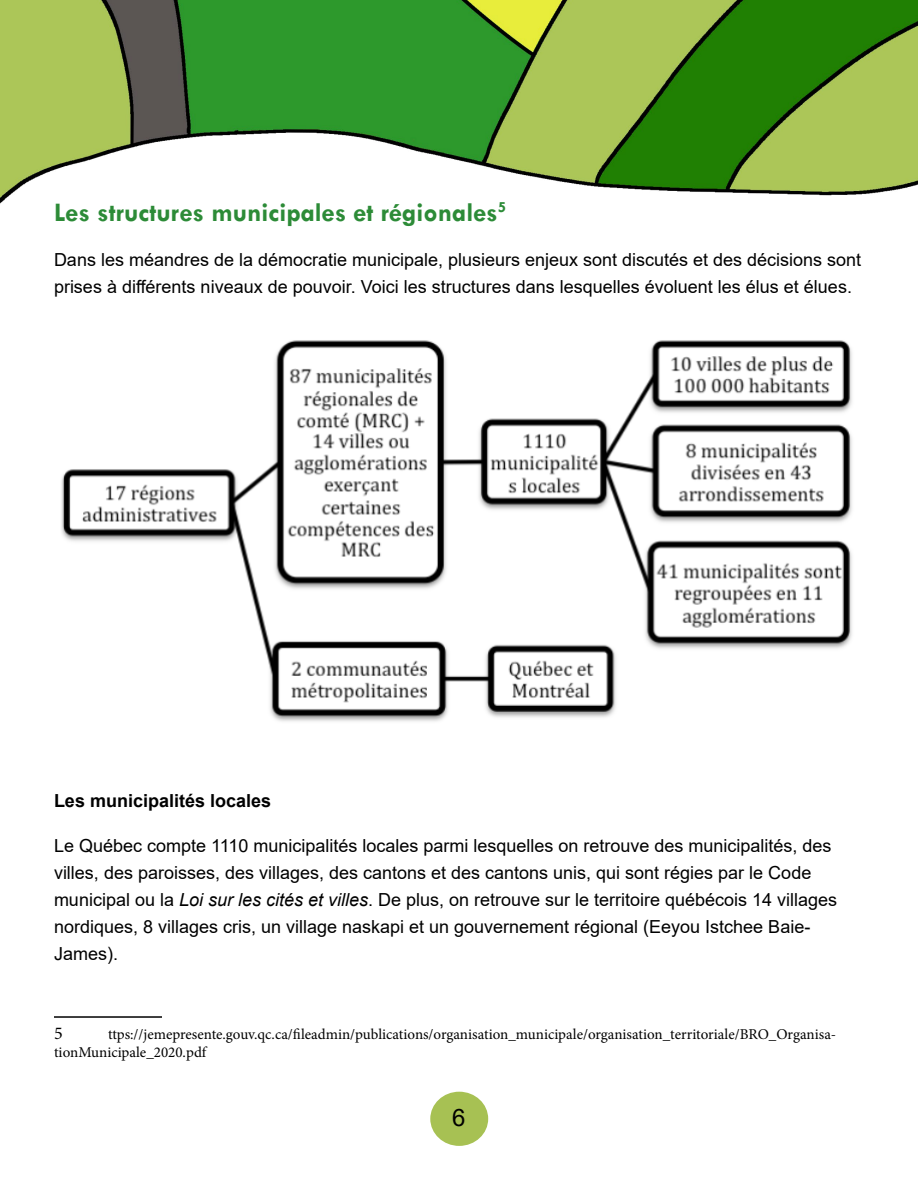
<style>
.page{position:relative;width:918px;height:1188px;background:#fff}
.page>*{position:absolute;margin:0;border:0;box-sizing:border-box;transform-origin:0 0}
.t1{font:700 27px "Tw Cen";color:#2c8b37}
.t2{font:24px "Arial";color:#000}
.t3{font:18px/27px "Arial";color:#000}
.t4{font:700 18px "Arial";color:#000}
.t5{font:18px "Minion Pro";color:#000}
.t6{font:15px/18px "Minion Pro";color:#000}
.s1{font-style:italic}
</style>
<div class="page">
<img style="left:0;top:0;width:918px;height:204px">
<div style="left:430px;top:1092px;width:58px;height:54px;background:#a7c153;border-radius:50%"></div>
<hr style="left:54px;top:1016px;width:108px;height:2px;background:#000">
<img style="left:61px;top:340px;width:791px;height:382px">
<h1 class="t1" style="left:54px;top:196px;width:454px">Les structures municipales et régionales<sup>5</sup></h1>
<p class="t3" style="left:54px;top:246px;width:809px">Dans les méandres de la démocratie municipale, plusieurs enjeux sont discutés et des décisions sont prises à différents niveaux de pouvoir. Voici les structures dans lesquelles évoluent les élus et élues.</p>
<p class="t4" style="left:54px;top:788px;width:219px">Les municipalités locales</p>
<p class="t3" style="left:54px;top:832px;width:785px">Le Québec compte 1110 municipalités locales parmi lesquelles on retrouve des municipalités, des villes, des paroisses, des villages, des cantons et des cantons unis, qui sont régies par le Code municipal ou la <span class="s1">Loi sur les cités et villes</span>. De plus, on retrouve sur le territoire québécois 14 villages nordiques, 8 villages cris, un village naskapi et un gouvernement régional (Eeyou Istchee Baie-James).</p>
<p class="t5" style="left:54px;top:1021px;width:10px">5</p>
<p class="t6" style="left:54px;top:1025px;width:784px;text-indent:54px">ttps://jemepresente.gouv.qc.ca/fileadmin/publications/organisation_municipale/organisation_territoriale/BRO_Organisa&shy;tionMunicipale_2020.pdf</p>
<h2 class="t2" style="left:452px;top:1101px;width:15px">6</h2>
</div>
